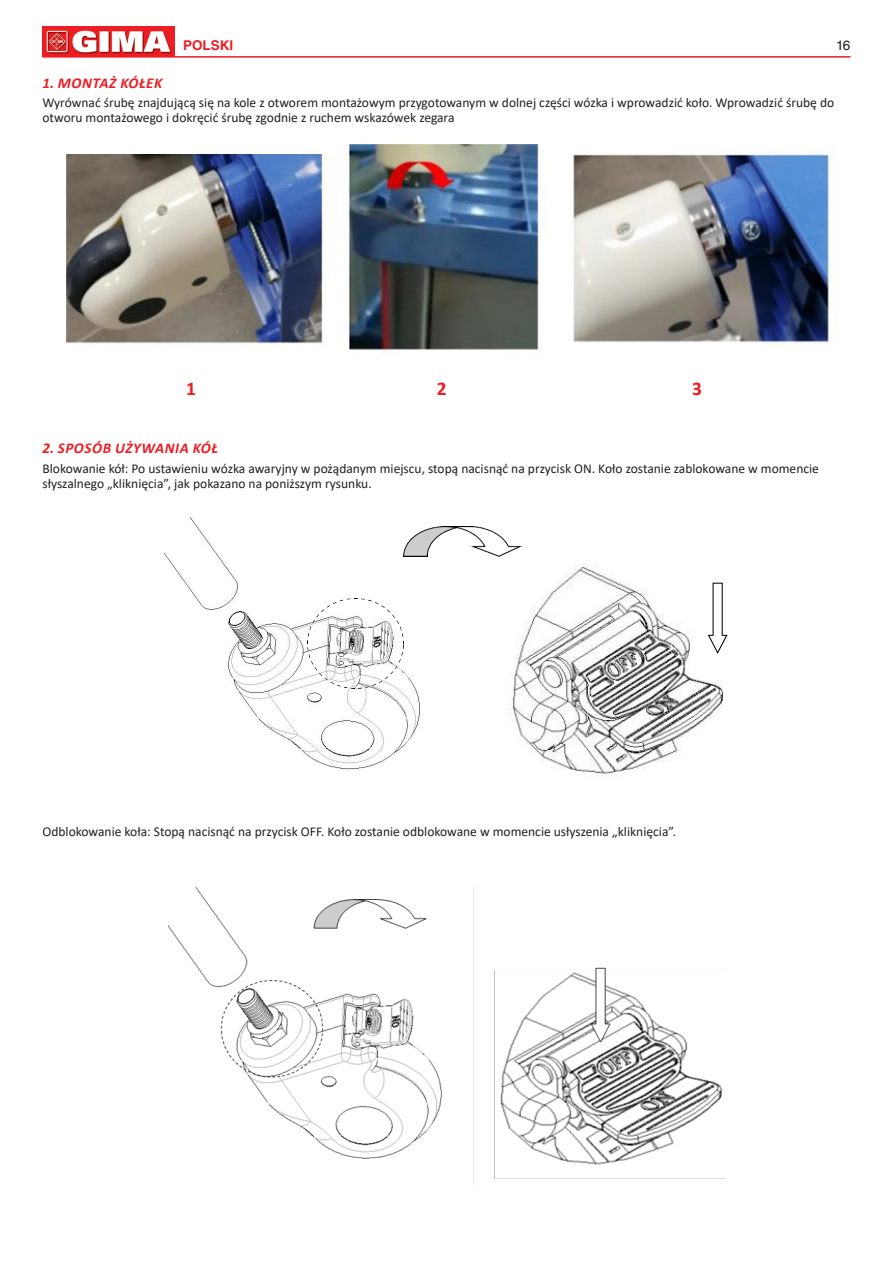
<style>
.page{position:relative;width:893px;height:1263px;background:#fff}
.page>*{position:absolute;margin:0;border:0;box-sizing:border-box;transform-origin:0 0}
.Paragrafo{font:700 19.5px "Calibri";color:#ee1d23}
.Paragrafo-2{font:italic 700 15px "Calibri";letter-spacing:.04em;color:#ee1d23}
.Testo{font:13.5px/15px "Calibri";color:#231f20}
.t1{font:700 13.5px "Helvetica LT Std";color:#ee1d23}
.t2{font:13.5px "Helvetica LT Std";color:#231f20}
</style>
<div class="page">
<hr style="left:43px;top:56px;width:807px;height:2px;background:#ee1d23">
<img style="left:43px;top:27px;width:132px;height:29px">
<img style="left:66px;top:144px;width:766px;height:210px">
<img style="left:165px;top:517px;width:254px;height:253px">
<img style="left:308px;top:599px;width:95px;height:90px">
<img style="left:403px;top:526px;width:119px;height:31px">
<img style="left:510px;top:564px;width:212px;height:214px">
<svg style="left:708px;top:583px;width:19px;height:71px"></svg>
<img style="left:168px;top:888px;width:557px;height:297px">
<p class="t1" style="left:183px;top:37px;width:52px">POLSKI</p>
<p class="t2" style="left:836px;top:37px;width:16px">16</p>
<p class="Paragrafo-2" style="left:43px;top:72px;width:121px">1. MONTAŻ KÓŁEK</p>
<p class="Testo" style="left:43px;top:95px;width:793px">Wyrównać śrubę znajdującą się na kole z otworem montażowym przygotowanym w dolnej części wózka i wprowadzić koło. Wprowadzić śrubę do otworu montażowego i dokręcić śrubę zgodnie z ruchem wskazówek zegara</p>
<p class="Paragrafo" style="left:186px;top:375px;width:11px">1</p>
<p class="Paragrafo" style="left:437px;top:375px;width:11px">2</p>
<p class="Paragrafo" style="left:692px;top:375px;width:11px">3</p>
<p class="Paragrafo-2" style="left:43px;top:438px;width:177px">2. SPOSÓB UŻYWANIA KÓŁ</p>
<p class="Testo" style="left:43px;top:460px;width:778px">Blokowanie kół: Po ustawieniu wózka awaryjny w pożądanym miejscu, stopą nacisnąć na przycisk ON. Koło zostanie zablokowane w momencie słyszalnego „kliknięcia”, jak pokazano na poniższym rysunku.</p>
<p class="Testo" style="left:43px;top:823px;width:635px">Odblokowanie koła: Stopą nacisnąć na przycisk OFF. Koło zostanie odblokowane w momencie usłyszenia „kliknięcia”.</p>
</div>
